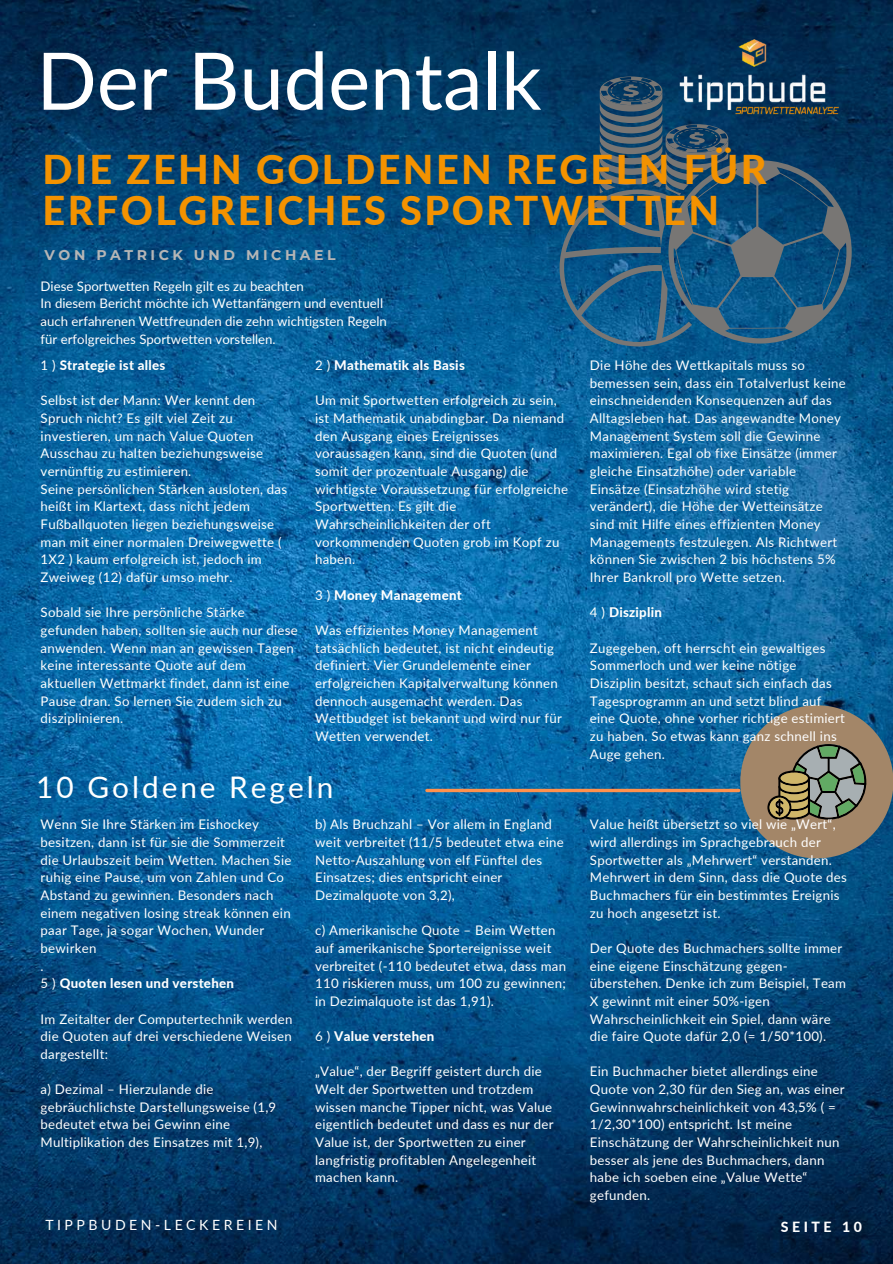
<style>
.page{position:relative;width:893px;height:1264px;background:#fff}
.page>*{position:absolute;margin:0;border:0;box-sizing:border-box;transform-origin:0 0}
.t1{font:79.35px "Lato";color:#fff}
.t2{font:800 39.75px/41.7px "Lato";letter-spacing:.06em;color:#f39200}
.t3{font:29.85px "Lato";letter-spacing:.1em;color:#fff}
.t4{font:14.1px "Lato";letter-spacing:.25em;color:#fff}
.t5{font:700 14.1px "Montserrat";letter-spacing:.25em;color:#b6b6b6}
.t6{font:800 14.1px "Lato";letter-spacing:.25em;color:#fff}
.t7{font:13.2px/17.7px "Lato";letter-spacing:.02em;color:#fff}
.t8{font:13.2px/17.5px "Lato";color:#fff}
.t9{font:800 13.2px "Lato";letter-spacing:.02em;color:#fff}
.s1{font-weight:400}
.s2{font-weight:800}
</style>
<div class="page">
<img style="left:0;top:0;width:892px;height:1263px">
<svg style="left:427px;top:788px;width:311px;height:4px"></svg>
<img style="left:678px;top:40px;width:197px;height:84px">
<svg style="left:740px;top:705px;width:152px;height:153px;background:#777b70"></svg>
<svg style="left:559px;top:76px;width:292px;height:270px;background:#225477"></svg>
<h1 class="t1" style="left:36px;top:31px;width:506px">Der Budentalk</h1>
<h2 class="t2" style="left:42px;top:147px;width:725px">DIE ZEHN GOLDENEN REGELN FÜR<br>ERFOLGREICHES SPORTWETTEN</h2>
<p class="t5" style="left:45px;top:246px;width:292px">VON PATRICK UND MICHAEL</p>
<p class="t8" style="left:41px;top:277px;width:348px">Diese Sportwetten Regeln gilt es zu beachten<br>In diesem Bericht möchte ich Wettanfängern und eventuell auch erfahrenen Wettfreunden die zehn wichtigsten Regeln für erfolgreiches Sportwetten vorstellen.</p>
<p class="t9" style="left:41px;top:357px;width:126px"><span class="s1">1 )</span> Strategie ist alles</p>
<p class="t7" style="left:41px;top:391px;width:248px">Selbst ist der Mann: Wer kennt den Spruch nicht? Es gilt viel Zeit zu investieren, um nach Value Quoten Ausschau zu halten beziehungsweise vernünftig zu estimieren.<br>Seine persönlichen Stärken ausloten, das heißt im Klartext, dass nicht jedem Fußballquoten liegen beziehungsweise man mit einer normalen Dreiwegwette ( 1X2 ) kaum erfolgreich ist, jedoch im Zweiweg (12) dafür umso mehr.</p>
<p class="t7" style="left:41px;top:603px;width:259px">Sobald sie Ihre persönliche Stärke gefunden haben, sollten sie auch nur diese anwenden. Wenn man an gewissen Tagen keine interessante Quote auf dem aktuellen Wettmarkt findet, dann ist eine Pause dran. So lernen Sie zudem sich zu disziplinieren.</p>
<p class="t9" style="left:315px;top:357px;width:151px"><span class="s1">2 )</span> Mathematik als Basis</p>
<p class="t7" style="left:315px;top:391px;width:254px">Um mit Sportwetten erfolgreich zu sein, ist Mathematik unabdingbar. Da niemand den Ausgang eines Ereignisses voraussagen kann, sind die Quoten (und somit der prozentuale Ausgang) die wichtigste Voraussetzung für erfolgreiche<br>Sportwetten. Es gilt die<br>Wahrscheinlichkeiten der oft vorkommenden Quoten grob im Kopf zu haben.</p>
<p class="t9" style="left:315px;top:586px;width:148px"><span class="s1">3 )</span> Money Management</p>
<p class="t7" style="left:315px;top:621px;width:248px">Was effizientes Money Management tatsächlich bedeutet, ist nicht eindeutig definiert. Vier Grundelemente einer erfolgreichen Kapitalverwaltung können dennoch ausgemacht werden. Das Wettbudget ist bekannt und wird nur für Wetten verwendet.</p>
<h3 class="t3" style="left:36px;top:769px;width:298px">10 Goldene Regeln</h3>
<p class="t7" style="left:41px;top:815px;width:252px">Wenn Sie Ihre Stärken im Eishockey besitzen, dann ist für sie die Sommerzeit die Urlaubszeit beim Wetten. Machen Sie ruhig eine Pause, um von Zahlen und Co<br>Abstand zu gewinnen. Besonders nach einem negativen losing streak können ein paar Tage, ja sogar Wochen, Wunder bewirken<br>.<br>5 ) <span class="s2">Quoten lesen und verstehen</span></p>
<p class="t7" style="left:41px;top:1009px;width:253px;text-align:justify">Im Zeitalter der Computertechnik werden die Quoten auf drei verschiedene Weisen dargestellt:</p>
<p class="t7" style="left:41px;top:1080px;width:237px">a) Dezimal – Hierzulande die gebräuchlichste Darstellungsweise (1,9 bedeutet etwa bei Gewinn eine Multiplikation des Einsatzes mit 1,9),</p>
<p class="t7" style="left:315px;top:815px;width:250px">b) Als Bruchzahl – Vor allem in England weit verbreitet (11/5 bedeutet etwa eine Netto-Auszahlung von elf Fünftel des Einsatzes; dies entspricht einer Dezimalquote von 3,2),</p>
<p class="t7" style="left:315px;top:921px;width:252px">c) Amerikanische Quote – Beim Wetten auf amerikanische Sportereignisse weit verbreitet (-110 bedeutet etwa, dass man 110 riskieren muss, um 100 zu gewinnen; in Dezimalquote ist das 1,91).</p>
<p class="t9" style="left:315px;top:1028px;width:121px"><span class="s1">6 )</span> Value verstehen</p>
<p class="t7" style="left:315px;top:1062px;width:240px">„Value“, der Begriff geistert durch die Welt der Sportwetten und trotzdem wissen manche Tipper nicht, was Value eigentlich bedeutet und dass es nur der Value ist, der Sportwetten zu einer langfristig profitablen Angelegenheit machen kann.</p>
<p class="t7" style="left:590px;top:356px;width:257px">Die Höhe des Wettkapitals muss so bemessen sein, dass ein Totalverlust keine einschneidenden Konsequenzen auf das Alltagsleben hat. Das angewandte Money Management System soll die Gewinne maximieren. Egal ob fixe Einsätze (immer gleiche Einsatzhöhe) oder variable Einsätze (Einsatzhöhe wird stetig verändert), die Höhe der Wetteinsätze sind mit Hilfe eines effizienten Money Managements festzulegen. Als Richtwert können Sie zwischen 2 bis höchstens 5% Ihrer Bankroll pro Wette setzen.</p>
<p class="t9" style="left:590px;top:604px;width:73px"><span class="s1">4 )</span> Disziplin</p>
<p class="t7" style="left:590px;top:638px;width:256px">Zugegeben, oft herrscht ein gewaltiges Sommerloch und wer keine nötige Disziplin besitzt, schaut sich einfach das Tagesprogramm an und setzt blind auf eine Quote, ohne vorher richtige estimiert zu haben. So etwas kann ganz schnell ins Auge gehen.</p>
<p class="t7" style="left:590px;top:815px;width:258px">Value heißt übersetzt so viel wie „Wert“, wird allerdings im Sprachgebrauch der Sportwetter als „Mehrwert“ verstanden.<br>Mehrwert in dem Sinn, dass die Quote des Buchmachers für ein bestimmtes Ereignis zu hoch angesetzt ist.</p>
<p class="t7" style="left:590px;top:938px;width:257px">Der Quote des Buchmachers sollte immer eine eigene Einschätzung gegen&shy;überstehen. Denke ich zum Beispiel, Team X gewinnt mit einer 50%-igen Wahrscheinlichkeit ein Spiel, dann wäre die faire Quote dafür 2,0 (= 1/50*100).</p>
<p class="t7" style="left:590px;top:1062px;width:256px">Ein Buchmacher bietet allerdings eine Quote von 2,30 für den Sieg an, was einer Gewinnwahrscheinlichkeit von 43,5% ( = 1/2,30*100) entspricht. Ist meine Einschätzung der Wahrscheinlichkeit nun besser als jene des Buchmachers, dann habe ich soeben eine „Value Wette“ gefunden.</p>
<p class="t4" style="left:45px;top:1215px;width:234px">TIPPBUDEN-LECKEREIEN</p>
<p class="t6" style="left:780px;top:1217px;width:82px">SEITE 10</p>
</div>
